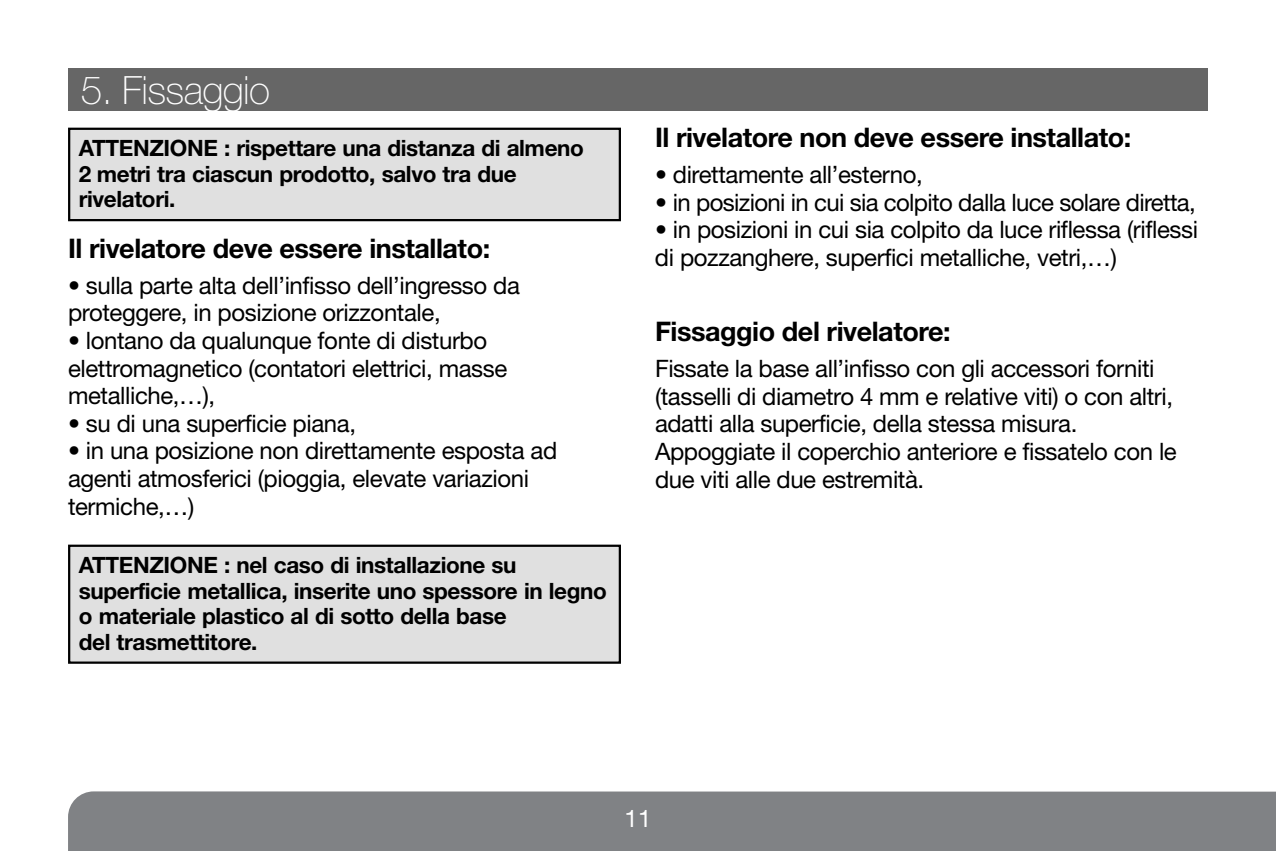
<style>
.page{position:relative;width:1276px;height:851px;background:#fff}
.page>*{position:absolute;margin:0;border:0;box-sizing:border-box;transform-origin:0 0}
.t1{font:100 39px "Helvetica Neue LT";letter-spacing:-.015em;color:#fff}
.t2{font:700 27px "Helvetica Neue LT";letter-spacing:-.015em;color:#000}
.t3{font:24px/27.6px "Helvetica Neue LT";letter-spacing:-.015em;color:#000}
.t4{font:24px "Helvetica Neue LT";color:#fff}
.t5{font:700 22.5px/25.5px "Helvetica Neue LT";letter-spacing:-.015em;color:#000}
</style>
<div class="page">
<div style="left:68px;top:791px;width:1208px;height:59px;background:#808285"></div>
<div style="left:68px;top:68px;width:1140px;height:43px;background:#666"></div>
<div style="left:70px;top:130px;width:549px;height:89px;background:#e0e0e0"></div>
<div style="left:68px;top:128px;width:553px;height:93px;border:2px solid #000"></div>
<div style="left:70px;top:547px;width:549px;height:114px;background:#e0e0e0"></div>
<div style="left:68px;top:544px;width:553px;height:119px;border:2px solid #000"></div>
<h1 class="t1" style="left:81px;top:76px;width:191px">5. Fissaggio</h1>
<p class="t5" style="left:79px;top:138px;width:506px">ATTENZIONE : rispettare una distanza di almeno<br>2 metri tra ciascun prodotto, salvo tra due rivelatori.</p>
<p class="t2" style="left:68px;top:238px;width:424px">Il rivelatore deve essere installato:</p>
<p class="t3" style="left:68px;top:273px;width:453px">• sulla parte alta dell’infisso dell’ingresso da proteggere, in posizione orizzontale,</p>
<p class="t3" style="left:68px;top:329px;width:441px">• lontano da qualunque fonte di disturbo elettromagnetico (contatori elettrici, masse metalliche,…),</p>
<p class="t3" style="left:68px;top:411px;width:289px">• su di una superficie piana,</p>
<p class="t3" style="left:68px;top:439px;width:491px">• in una posizione non direttamente esposta ad agenti atmosferici (pioggia, elevate variazioni termiche,…)</p>
<p class="t5" style="left:79px;top:554px;width:529px">ATTENZIONE : nel caso di installazione su superficie metallica, inserite uno spessore in legno o materiale plastico al di sotto della base<br>del trasmettitore.</p>
<p class="t2" style="left:655px;top:128px;width:478px">Il rivelatore non deve essere installato:</p>
<p class="t3" style="left:655px;top:163px;width:269px">• direttamente all’esterno,</p>
<p class="t3" style="left:655px;top:191px;width:542px">• in posizioni in cui sia colpito dalla luce solare diretta,</p>
<p class="t3" style="left:655px;top:218px;width:544px">• in posizioni in cui sia colpito da luce riflessa (riflessi di pozzanghere, superfici metalliche, vetri,…)</p>
<p class="t2" style="left:655px;top:321px;width:297px">Fissaggio del rivelatore:</p>
<p class="t3" style="left:655px;top:357px;width:523px">Fissate la base all’infisso con gli accessori forniti (tasselli di diametro 4 mm e relative viti) o con altri, adatti alla superficie, della stessa misura.<br>Appoggiate il coperchio anteriore e fissatelo con le due viti alle due estremità.</p>
<p class="t4" style="left:624px;top:810px;width:28px">11</p>
</div>
